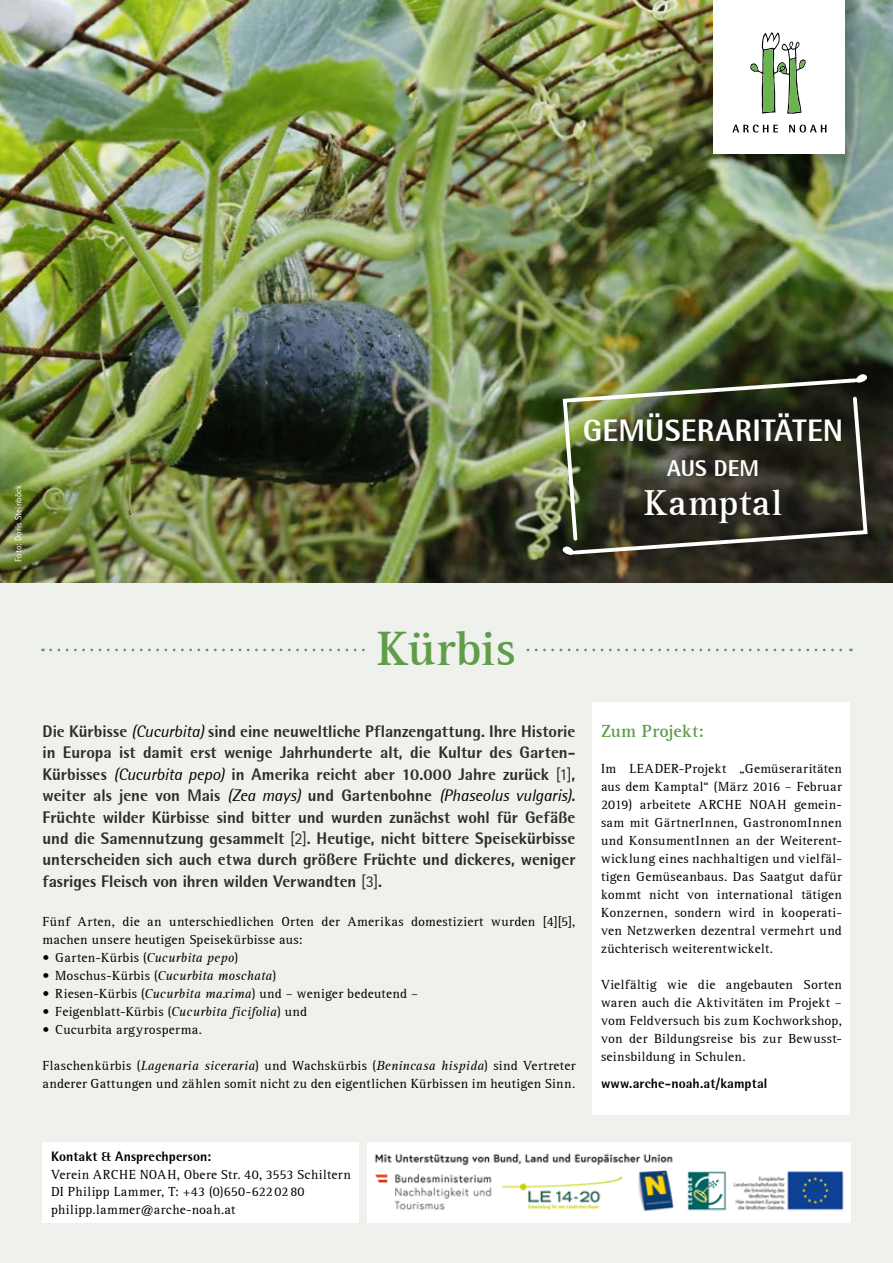
<style>
.page{position:relative;width:893px;height:1263px;background:#eef1ec}
.page>*{position:absolute;margin:0;border:0;box-sizing:border-box;transform-origin:0 0}
.t1{font:700 49.5px "AT Rotis Serif";letter-spacing:.005em;color:#609d4b}
.t2{font:700 36.9px "AT Rotis Serif";letter-spacing:.02em;color:#fff}
.t3{font:800 30.6px "AT Rotis Semi Sans";letter-spacing:.01em;color:#fff}
.t4{font:800 22.5px "AT Rotis Semi Sans";letter-spacing:.005em;color:#fff}
.t5{font:700 18px "AT Rotis Serif";letter-spacing:.015em;color:#609d4b}
.t6{font:800 16.5px/21.5px "AT Rotis Semi Sans";color:#302c28;text-align:justify}
.t7{font:13.5px/18px "AT Rotis Serif";letter-spacing:.025em;color:#000}
.t8{font:800 13.5px "AT Rotis Semi Sans";letter-spacing:.01em;color:#000}
.t9{font:9px "AT Rotis Sans Serif";letter-spacing:.02em;color:#fff}
.s1{font-weight:400;font-style:italic;color:#000}
.s2{font-family:"AT Rotis Sans Serif";font-weight:400}
.s3{font-style:italic}
</style>
<div class="page">
<img style="left:0;top:0;width:893px;height:583px">
<div style="left:367px;top:1142px;width:483px;height:80px;background:#fff"></div>
<img style="left:375px;top:1153px;width:469px;height:59px">
<div style="left:711px;top:0;width:153px;height:172px;background:#000;opacity:.25"></div>
<div style="left:714px;top:0;width:131px;height:153px;background:#fff"></div>
<svg style="left:750px;top:32px;width:56px;height:82px"></svg>
<svg style="left:732px;top:125px;width:46px;height:8px"></svg>
<svg style="left:789px;top:125px;width:37px;height:8px"></svg>
<div style="left:592px;top:702px;width:258px;height:413px;background:#fff"></div>
<div style="left:43px;top:1142px;width:316px;height:80px;background:#fff"></div>
<img style="left:284px;top:292px;width:609px;height:281px">
<img style="left:561px;top:376px;width:298px;height:167px">
<svg style="left:571px;top:394px;width:299px;height:163px;background:#383a2a"></svg>
<svg style="left:849px;top:371px;width:18px;height:12px"></svg>
<svg style="left:563px;top:544px;width:18px;height:11px"></svg>
<svg style="left:51px;top:648px;width:800px;height:3px"></svg>
<div style="left:368px;top:628px;width:157px;height:37px;background:#eef1ec"></div>
<p class="t9" style="left:13px;top:562px;width:79px;rotate:-90deg">Foto: Doris Steinböck</p>
<h3 class="t3" style="left:583px;top:411px;width:262px">GEMÜSERARITÄTEN</h3>
<h3 class="t4" style="left:667px;top:454px;width:94px">AUS DEM</h3>
<h2 class="t2" style="left:644px;top:481px;width:139px">Kamptal</h2>
<h1 class="t1" style="left:377px;top:619px;width:140px">Kürbis</h1>
<p class="t6" style="left:43px;top:720px;width:534px">Die Kürbisse <span class="s1">(Cucurbita)</span> sind eine neuweltliche Pflanzengattung. Ihre Historie in Europa ist damit erst wenige Jahrhunderte alt, die Kultur des Garten-Kürbisses <span class="s1">(Cucurbita pepo)</span> in Amerika reicht aber 10.000 Jahre zurück <span class="s2">[1]</span>, weiter als jene von Mais <span class="s1">(Zea mays)</span> und Gartenbohne <span class="s1">(Phaseolus vulgaris)</span>.<br>Früchte wilder Kürbisse sind bitter und wurden zunächst wohl für Gefäße und die Samennutzung gesammelt <span class="s2">[2]</span>. Heutige, nicht bittere Speisekürbisse unterscheiden sich auch etwa durch größere Früchte und dickeres, weniger fasriges Fleisch von ihren wilden Verwandten <span class="s2">[3]</span>.</p>
<p class="t7" style="left:43px;top:913px;width:534px">Fünf Arten, die an unterschiedlichen Orten der Amerikas domestiziert wurden [4][5], machen unsere heutigen Speisekürbisse aus:</p>
<p class="t7" style="left:43px;top:949px;width:197px">• Garten-Kürbis (<span class="s3">Cucurbita pepo</span>)</p>
<p class="t7" style="left:43px;top:967px;width:235px">• Moschus-Kürbis (<span class="s3">Cucurbita moschata</span>)</p>
<p class="t7" style="left:43px;top:985px;width:377px">• Riesen-Kürbis (<span class="s3">Cucurbita maxima</span>) und – weniger bedeutend –</p>
<p class="t7" style="left:43px;top:1003px;width:266px">• Feigenblatt-Kürbis (<span class="s3">Cucurbita ficifolia</span>) und</p>
<p class="t7" style="left:43px;top:1021px;width:161px">• Cucurbita argyrosperma.</p>
<p class="t7" style="left:43px;top:1057px;width:534px">Flaschenkürbis (<span class="s3">Lagenaria siceraria</span>) und Wachskürbis (<span class="s3">Benincasa hispida</span>) sind Vertreter anderer Gattungen und zählen somit nicht zu den eigentlichen Kürbissen im heutigen Sinn.</p>
<p class="t8" style="left:51px;top:1148px;width:162px">Kontakt &amp; Ansprechperson:</p>
<p class="t7" style="left:51px;top:1166px;width:301px;line-height:17.5px">Verein ARCHE NOAH, Obere Str. 40, 3553 Schiltern<br>DI Philipp Lammer, T: +43 (0)650-6220280 philipp.lammer@arche-noah.at</p>
<h3 class="t5" style="left:601px;top:720px;width:104px">Zum Projekt:</h3>
<p class="t7" style="left:601px;top:760px;width:242px;text-align:justify">Im LEADER-Projekt „Gemüseraritäten aus dem Kamptal“ (März 2016 – Februar 2019) arbeitete ARCHE NOAH gemein&shy;sam mit GärtnerInnen, GastronomInnen und KonsumentInnen an der Weiterent&shy;wicklung eines nachhaltigen und vielfäl&shy;tigen Gemüseanbaus. Das Saatgut dafür kommt nicht von international tätigen Konzernen, sondern wird in kooperati&shy;ven Netzwerken dezentral vermehrt und züchterisch weiterentwickelt.</p>
<p class="t7" style="left:601px;top:976px;width:242px;text-align:justify">Vielfältig wie die angebauten Sorten waren auch die Aktivitäten im Projekt – vom Feldversuch bis zum Kochworkshop, von der Bildungsreise bis zur Bewusst&shy;seinsbildung in Schulen.</p>
<p class="t8" style="left:601px;top:1074px;width:168px">www.arche-noah.at/kamptal</p>
</div>
